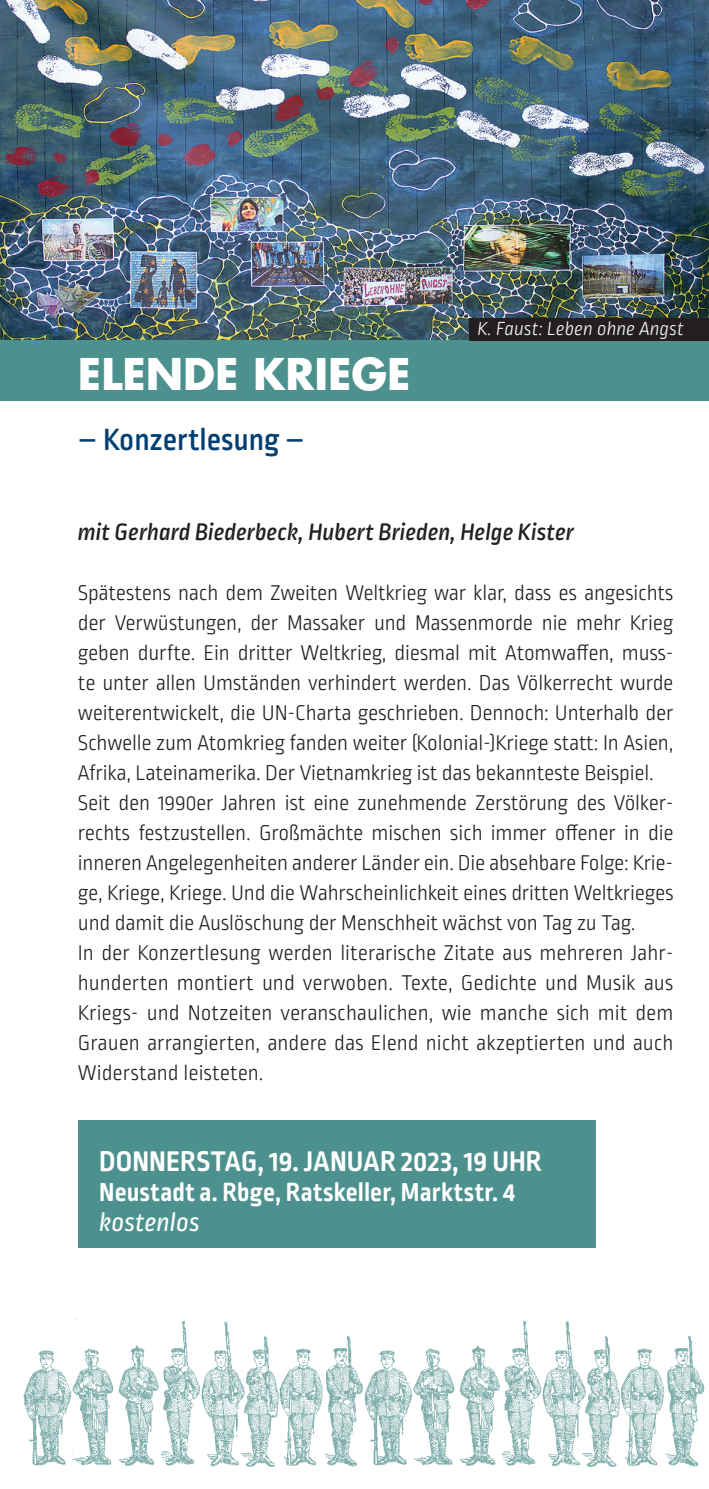
<style>
.page{position:relative;width:709px;height:1489px;background:#fff}
.page>*{position:absolute;margin:0;border:0;box-sizing:border-box;transform-origin:0 0}
.t1{font:700 42.5px "Futura LT Pro";color:#fff}
.t2{font:500 32.5px "Ropa Soft Pro";color:#003f72}
.t3{font:700 30px "Ropa Soft Pro";letter-spacing:.005em;color:#fff}
.t4{font:700 27.5px "Ropa Soft Pro";letter-spacing:.01em;color:#fff}
.t5{font:italic 27.5px "Ropa Soft Pro";color:#fff}
.t6{font:italic 500 25px "Ropa Soft Pro";color:#231f20}
.t7{font:300 22.5px/30px "Ropa Soft Pro";letter-spacing:-.01em;color:#231f20}
.t8{font:italic 300 20px "Ropa Soft Pro";color:#fff}
</style>
<div class="page">
<img style="left:0;top:0;width:709px;height:340px">
<div style="left:0;top:340px;width:709px;height:60px;background:#4c918e"></div>
<div style="left:78px;top:1120px;width:517px;height:127px;background:#4c918e"></div>
<img style="left:19px;top:1318px;width:688px;height:153px">
<div style="left:469px;top:318px;width:240px;height:22px;background:#231f20"></div>
<h1 class="t1" style="left:78px;top:341px;width:334px">ELENDE KRIEGE</h1>
<h2 class="t2" style="left:78px;top:421px;width:228px">– Konzertlesung –</h2>
<p class="t8" style="left:477px;top:318px;width:208px">K. Faust: Leben ohne Angst</p>
<p class="t6" style="left:78px;top:518px;width:497px">mit Gerhard Biederbeck, Hubert Brieden, Helge Kister</p>
<p class="t7" style="left:78px;top:579px;width:597px">Spätestens nach dem Zweiten Weltkrieg war klar, dass es angesichts der Verwüstungen, der Massaker und Massenmorde nie mehr Krieg geben durfte. Ein dritter Weltkrieg, diesmal mit Atomwaffen, muss&shy;te unter allen Umständen verhindert werden. Das Völkerrecht wurde weiterentwickelt, die UN-Charta geschrieben. Dennoch: Unterhalb der Schwelle zum Atomkrieg fanden weiter (Kolonial-)Kriege statt: In Asien, Afrika, Lateinamerika. Der Vietnamkrieg ist das bekannteste Beispiel.<br>Seit den 1990er Jahren ist eine zunehmende Zerstörung des Völker&shy;rechts festzustellen. Großmächte mischen sich immer offener in die inneren Angelegenheiten anderer Länder ein. Die absehbare Folge: Krie&shy;ge, Kriege, Kriege. Und die Wahrscheinlichkeit eines dritten Weltkrieges und damit die Auslöschung der Menschheit wächst von Tag zu Tag.<br>In der Konzertlesung werden literarische Zitate aus mehreren Jahr&shy;hunderten montiert und verwoben. Texte, Gedichte und Musik aus Kriegs- und Notzeiten veranschaulichen, wie manche sich mit dem Grauen arrangierten, andere das Elend nicht akzeptierten und auch Widerstand leisteten.</p>
<h3 class="t3" style="left:99px;top:1143px;width:444px">DONNERSTAG, 19. JANUAR 2023, 19 UHR</h3>
<p class="t4" style="left:99px;top:1175px;width:417px">Neustadt a. Rbge, Ratskeller, Marktstr. 4</p>
<p class="t5" style="left:99px;top:1206px;width:102px">kostenlos</p>
</div>
